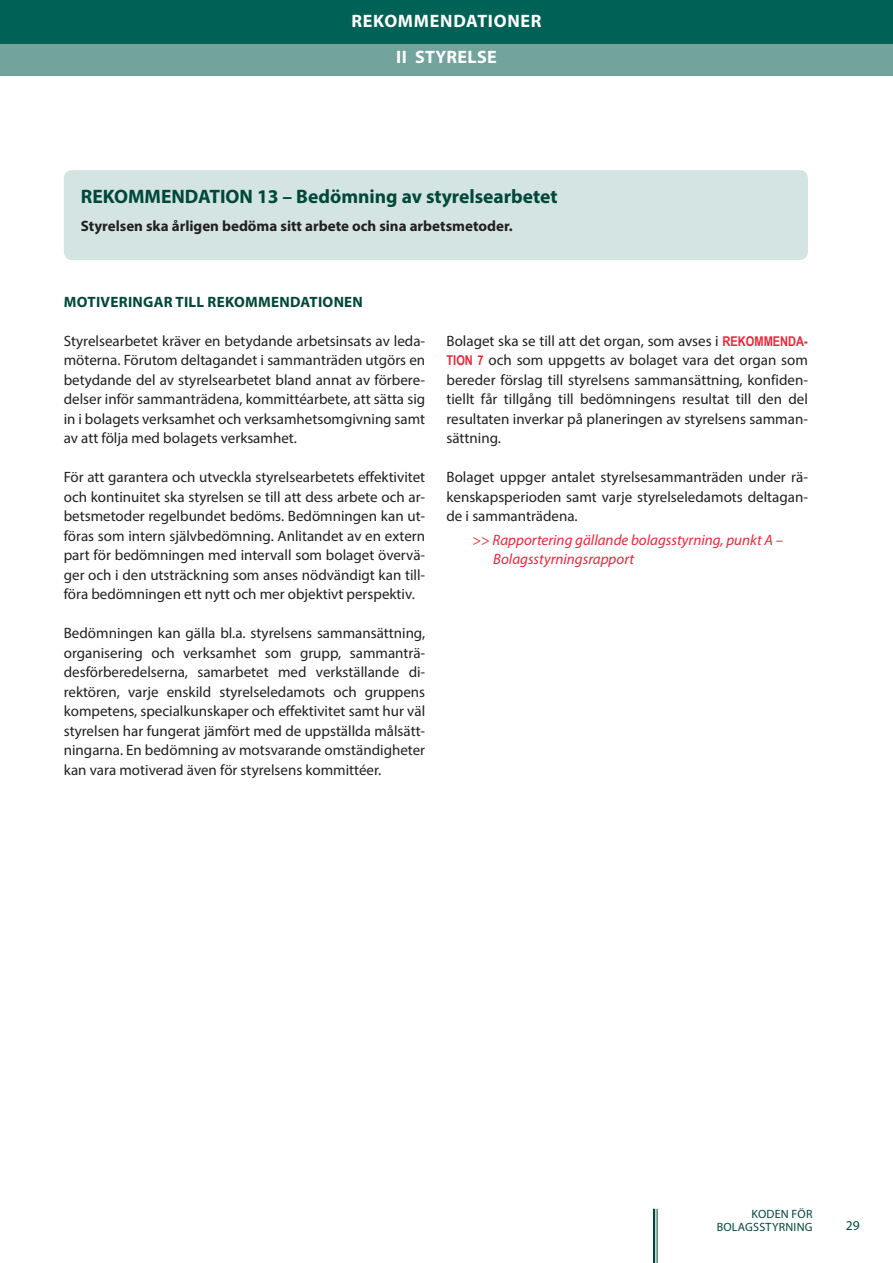
<style>
.page{position:relative;width:893px;height:1263px;background:#fff}
.page>*{position:absolute;margin:0;border:0;box-sizing:border-box;transform-origin:0 0}
.SUOSITUSOTSIKKO{font:700 19.5px "Myriad Pro";color:#004839}
.t1{font:700 18px "Myriad Pro";letter-spacing:.04em;color:#fff}
.t2{font:700 18px "Myriad Pro";letter-spacing:.02em;color:#fff}
.Leipäteksti{font:15px/19.5px "Myriad Pro";color:#231f20;text-align:justify}
.leipätekstin_nostosu{font:italic 15px/19.5px "Myriad Pro";color:#ee2539}
.Suositustaulukon_tek{font:700 15px "Myriad Pro";color:#231f20}
.SUOSITUSPERUSTELUT{font:700 15px "Myriad Pro";letter-spacing:.02em;color:#004839}
.t3{font:13.5px "Myriad Pro";color:#004839}
.t4{font:12px/13.5px "Myriad Pro";letter-spacing:.02em;color:#004839;text-align:right}
.s1{font-family:"Arial Narrow";font-weight:700;font-size:13.5px;color:#ee2539}
</style>
<div class="page">
<div style="left:0;top:34px;width:893px;height:42px;background:#72a39c"></div>
<div style="left:0;top:0;width:893px;height:43px;background:#006256"></div>
<hr style="left:653px;top:1209px;width:2px;height:54px;background:#004839">
<hr style="left:657px;top:1209px;width:1px;height:54px;background:#004839">
<div style="left:64px;top:170px;width:744px;height:90px;background:#d3e4e2;border-radius:9px"></div>
<p class="t1" style="left:351px;top:9px;width:192px">REKOMMENDATIONER</p>
<p class="t2" style="left:396px;top:46px;width:102px">II STYRELSE</p>
<p class="SUOSITUSOTSIKKO" style="left:81px;top:184px;width:478px">REKOMMENDATION 13 – Bedömning av styrelsearbetet</p>
<p class="Suositustaulukon_tek" style="left:81px;top:216px;width:433px">Styrelsen ska årligen bedöma sitt arbete och sina arbetsmetoder.</p>
<p class="SUOSITUSPERUSTELUT" style="left:64px;top:292px;width:301px">MOTIVERINGAR TILL REKOMMENDATIONEN</p>
<p class="Leipäteksti" style="left:64px;top:331px;width:363px">Styrelsearbetet kräver en betydande arbetsinsats av leda&shy;möterna. Förutom deltagandet i sammanträden utgörs en betydande del av styrelsearbetet bland annat av förbere&shy;delser inför sammanträdena, kommittéarbete, att sätta sig in i bolagets verksamhet och verksamhetsomgivning samt av att följa med bolagets verksamhet.</p>
<p class="Leipäteksti" style="left:64px;top:467px;width:363px">För att garantera och utveckla styrelsearbetets effektivitet och kontinuitet ska styrelsen se till att dess arbete och ar&shy;betsmetoder regelbundet bedöms. Bedömningen kan ut&shy;föras som intern självbedömning. Anlitandet av en extern part för bedömningen med intervall som bolaget övervä&shy;ger och i den utsträckning som anses nödvändigt kan till&shy;föra bedömningen ett nytt och mer objektivt perspektiv.</p>
<p class="Leipäteksti" style="left:64px;top:623px;width:363px">Bedömningen kan gälla bl.a. styrelsens sammansättning, organisering och verksamhet som grupp, sammanträ&shy;desförberedelserna, samarbetet med verkställande di&shy;rektören, varje enskild styrelseledamots och gruppens kompetens, specialkunskaper och effektivitet samt hur väl styrelsen har fungerat jämfört med de uppställda målsätt&shy;ningarna. En bedömning av motsvarande omständigheter kan vara motiverad även för styrelsens kommittéer.</p>
<p class="Leipäteksti" style="left:446px;top:331px;width:363px">Bolaget ska se till att det organ, som avses i <span class="s1">REKOMMENDA-TION 7</span> och som uppgetts av bolaget vara det organ som bereder förslag till styrelsens sammansättning, konfiden&shy;tiellt får tillgång till bedömningens resultat till den del resultaten inverkar på planeringen av styrelsens samman&shy;sättning.</p>
<p class="Leipäteksti" style="left:446px;top:467px;width:363px">Bolaget uppger antalet styrelsesammanträden under rä&shy;kenskapsperioden samt varje styrelseledamots deltagan&shy;de i sammanträdena.</p>
<p class="leipätekstin_nostosu" style="left:493px;top:530px;width:291px;text-indent:-21px">&gt;&gt; Rapportering gällande bolagsstyrning, punkt A –<br>Bolagsstyrningsrapport</p>
<p class="t4" style="left:717px;top:1207px;width:97px">KODEN FÖR<br>BOLAGSSTYRNING</p>
<p class="t3" style="left:846px;top:1217px;width:15px">29</p>
</div>
